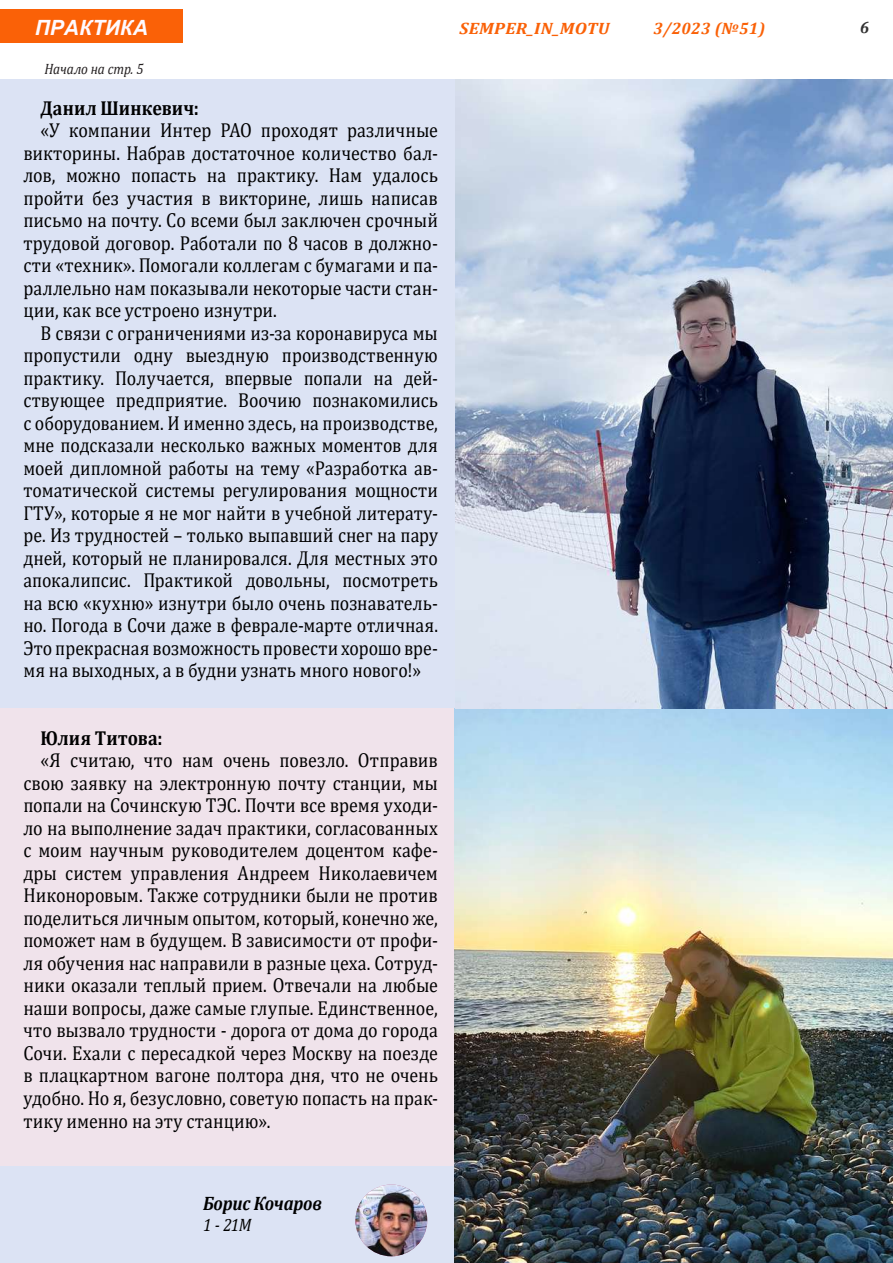
<style>
.page{position:relative;width:893px;height:1263px;background:#fff}
.page>*{position:absolute;margin:0;border:0;box-sizing:border-box;transform-origin:0 0}
.t1{font:italic 700 21px "Arial";color:#fffaff}
.t2{font:20.25px/22.5px "Cambria";color:#000;text-align:justify;scale:.89 1}
.t3{font:20.25px/22.5px "Cambria";color:#000;text-align:justify;scale:.88 1}
.t4{font:700 20.25px "Cambria";letter-spacing:.01em;color:#000;scale:.89 1}
.t5{font:italic 700 19.5px "Cambria";letter-spacing:-.01em;color:#000;scale:.89 1}
.t6{font:italic 18px "Cambria";color:#000;scale:.89 1}
.t7{font:italic 700 16.5px "Cambria";letter-spacing:.02em;color:#fa6107;scale:1.09 1}
.t8{font:italic 700 16.5px "Cambria";letter-spacing:.02em;color:#fa6107}
.t9{font:italic 700 16.5px "Cambria";color:#323232}
.t10{font:italic 15px "Cambria";letter-spacing:-.01em;color:#231f20;scale:.89 1}
</style>
<div class="page">
<div style="left:0;top:1154px;width:455px;height:109px;background:#dce3f4"></div>
<div style="left:0;top:80px;width:459px;height:629px;background:#dce3f4"></div>
<div style="left:0;top:708px;width:455px;height:457px;background:#f0e3eb"></div>
<div style="left:0;top:9px;width:183px;height:34px;background:#fa6107"></div>
<img style="left:355px;top:1184px;width:72px;height:72px;border-radius:36px">
<img style="left:455px;top:80px;width:438px;height:1183px">
<p class="t1" style="left:35px;top:13px;width:115px">ПРАКТИКА</p>
<p class="t7" style="left:459px;top:16px;width:139px">SEMPER_IN_MOTU</p>
<p class="t8" style="left:654px;top:16px;width:113px">3/2023 (№51)</p>
<p class="t9" style="left:860px;top:16px;width:11px">6</p>
<p class="t10" style="left:45px;top:58px;width:113px">Начало на стр. 5</p>
<p class="t4" style="left:40px;top:94px;width:180px">Данил Шинкевич:</p>
<p class="t2" style="left:23px;top:119px;width:467px;text-indent:17px">«У компании Интер РАО проходят различные викторины. Набрав достаточное количество бал&shy;лов, можно попасть на практику. Нам удалось пройти без участия в викторине, лишь написав письмо на почту. Со всеми был заключен срочный трудовой договор. Работали по 8 часов в должно&shy;сти «техник». Помогали коллегам с бумагами и па&shy;раллельно нам показывали некоторые части стан&shy;ции, как все устроено изнутри.</p>
<p class="t3" style="left:23px;top:322px;width:473px;text-indent:17px">В связи с ограничениями из-за коронавируса мы пропустили одну выездную производственную практику. Получается, впервые попали на дей&shy;ствующее предприятие. Воочию познакомились с оборудованием. И именно здесь, на производстве, мне подсказали несколько важных моментов для моей дипломной работы на тему «Разработка ав&shy;томатической системы регулирования мощности ГТУ», которые я не мог найти в учебной литерату&shy;ре. Из трудностей – только выпавший снег на пару дней, который не планировался. Для местных это апокалипсис. Практикой довольны, посмотреть на всю «кухню» изнутри было очень познаватель&shy;но. Погода в Сочи даже в феврале-марте отличная.<br>Это прекрасная возможность провести хорошо вре&shy;мя на выходных, а в будни узнать много нового!»</p>
<p class="t4" style="left:40px;top:724px;width:139px">Юлия Титова:</p>
<p class="t2" style="left:23px;top:749px;width:467px;text-indent:17px">«Я считаю, что нам очень повезло. Отправив свою заявку на электронную почту станции, мы попали на Сочинскую ТЭС. Почти все время уходи&shy;ло на выполнение задач практики, согласованных с моим научным руководителем доцентом кафе&shy;дры систем управления Андреем Николаевичем Никоноровым. Также сотрудники были не против поделиться личным опытом, который, конечно же, поможет нам в будущем. В зависимости от профи&shy;ля обучения нас направили в разные цеха. Сотруд&shy;ники оказали теплый прием. Отвечали на любые наши вопросы, даже самые глупые. Единственное, что вызвало трудности - дорога от дома до города Сочи. Ехали с пересадкой через Москву на поезде в плацкартном вагоне полтора дня, что не очень удобно. Но я, безусловно, советую попасть на прак&shy;тику именно на эту станцию».</p>
<p class="t5" style="left:203px;top:1189px;width:135px">Борис Кочаров</p>
<p class="t6" style="left:203px;top:1212px;width:56px">1 - 21М</p>
</div>
